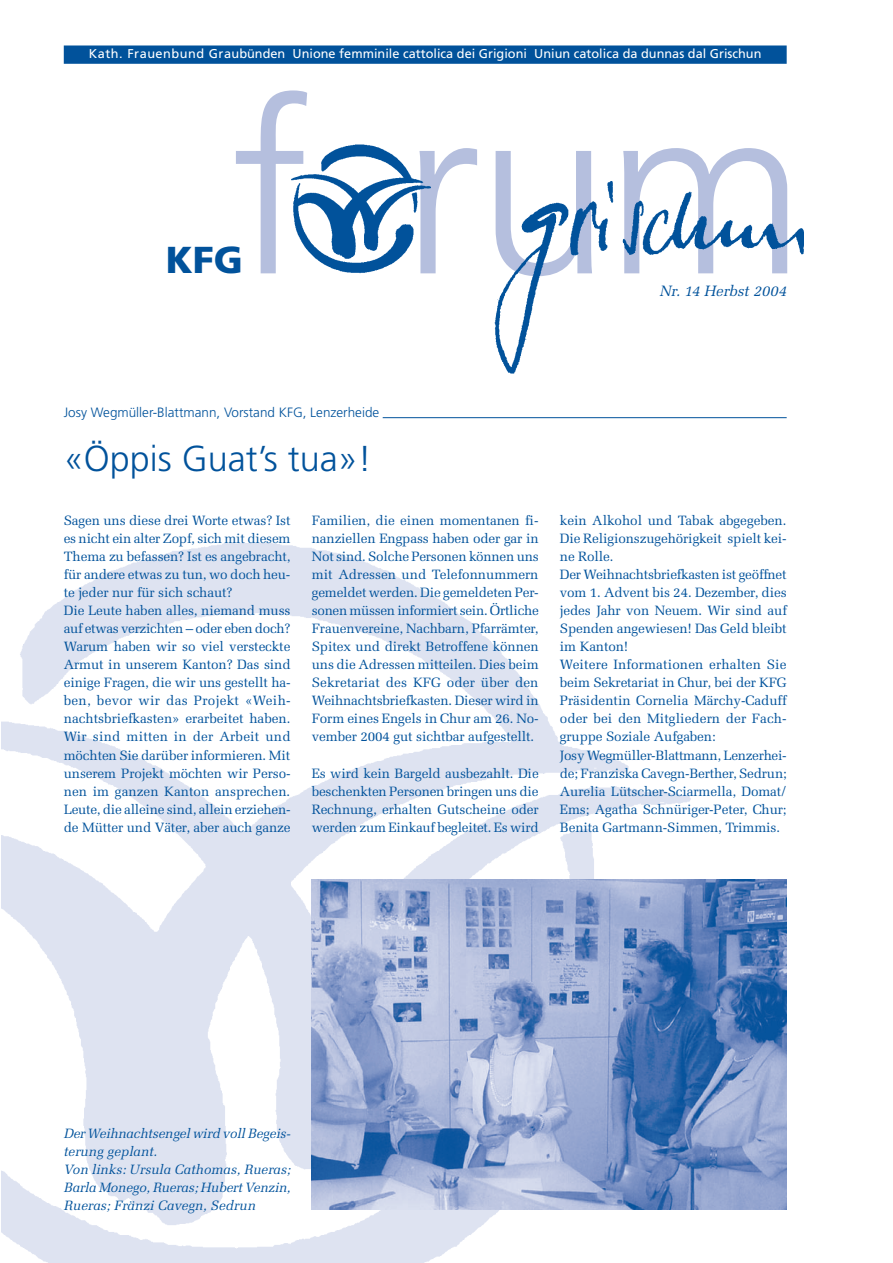
<style>
.page{position:relative;width:893px;height:1263px;background:#fff}
.page>*{position:absolute;margin:0;border:0;box-sizing:border-box;transform-origin:0 0}
.t1{font:300 240px "Frutiger";letter-spacing:-.02em;color:#b5bfde}
.t2{font:900 37.5px "Frutiger";color:#01529b}
.t3{font:300 36px "Frutiger";color:#01529b}
.t4{font:italic 15px "Melior";color:#01529b}
.t5{font:13.5px/18px "Melior";letter-spacing:-.01em;color:#01529b}
.t6{font:italic 13.5px/18px "Melior";color:#01529b}
.t7{font:300 13.5px "Frutiger";color:#01529b}
.t8{font:12.75px "Frutiger";color:#fff}
.s1{color:#fff}
</style>
<div class="page">
<img style="left:1px;top:543px;width:689px;height:720px">
<div style="left:65px;top:46px;width:721px;height:17px;background:#01529b"></div>
<div style="left:64px;top:45px;width:723px;height:19px;border:2px solid #01529b"></div>
<img style="left:494px;top:181px;width:310px;height:192px">
<img style="left:292px;top:144px;width:139px;height:130px">
<hr style="left:383px;top:417px;width:404px;height:1px;background:#01529b">
<img style="left:312px;top:879px;width:475px;height:330px">
<p class="t8" style="left:89px;top:46px;width:674px">Kath. Frauenbund Graubünden Unione femminile cattolica dei Grigioni Uniun catolica da dunnas dal Grischun</p>
<h1 class="t1" style="left:231px;top:55px;width:575px">f<span class="s1">o</span>rum</h1>
<h2 class="t2" style="left:166px;top:238px;width:79px">KFG</h2>
<p class="t4" style="left:659px;top:282px;width:129px">Nr. 14 Herbst 2004</p>
<p class="t7" style="left:64px;top:405px;width:317px">Josy Wegmüller-Blattmann, Vorstand KFG, Lenzerheide</p>
<h3 class="t3" style="left:64px;top:439px;width:310px">«Öppis Guat’s tua»!</h3>
<p class="t5" style="left:64px;top:512px;width:228px">Sagen uns diese drei Worte etwas? Ist es nicht ein alter Zopf, sich mit diesem Thema zu befassen? Ist es angebracht, für andere etwas zu tun, wo doch heu&shy;te jeder nur für sich schaut?<br>Die Leute haben alles, niemand muss auf etwas verzichten – oder eben doch?<br>Warum haben wir so viel versteckte Armut in unserem Kanton? Das sind einige Fragen, die wir uns gestellt ha&shy;ben, bevor wir das Projekt «Weih&shy;nachtsbriefkasten» erarbeitet haben.<br>Wir sind mitten in der Arbeit und möchten Sie darüber informieren. Mit unserem Projekt möchten wir Perso&shy;nen im ganzen Kanton ansprechen.<br>Leute, die alleine sind, allein erziehen&shy;de Mütter und Väter, aber auch ganze</p>
<p class="t5" style="left:312px;top:512px;width:228px;text-align:justify">Familien, die einen momentanen fi&shy;nanziellen Engpass haben oder gar in Not sind. Solche Personen können uns mit Adressen und Telefonnummern gemeldet werden. Die gemeldeten Per&shy;sonen müssen informiert sein. Örtliche Frauenvereine, Nachbarn, Pfarrämter, Spitex und direkt Betroffene können uns die Adressen mitteilen. Dies beim Sekretariat des KFG oder über den Weihnachtsbriefkasten. Dieser wird in Form eines Engels in Chur am 26. No&shy;vember 2004 gut sichtbar aufgestellt.</p>
<p class="t5" style="left:312px;top:764px;width:228px;text-align:justify">Es wird kein Bargeld ausbezahlt. Die beschenkten Personen bringen uns die Rechnung, erhalten Gutscheine oder werden zum Einkauf begleitet. Es wird</p>
<p class="t5" style="left:560px;top:512px;width:228px">kein Alkohol und Tabak abgegeben.<br>Die Religionszugehörigkeit spielt kei&shy;ne Rolle.<br>Der Weihnachtsbriefkasten ist geöffnet vom 1. Advent bis 24. Dezember, dies jedes Jahr von Neuem. Wir sind auf Spenden angewiesen! Das Geld bleibt im Kanton!<br>Weitere Informationen erhalten Sie beim Sekretariat in Chur, bei der KFG Präsidentin Cornelia Märchy-Caduff oder bei den Mitgliedern der Fach&shy;gruppe Soziale Aufgaben:<br>Josy Wegmüller-Blattmann, Lenzerhei&shy;de; Franziska Cavegn-Berther, Sedrun; Aurelia Lütscher-Sciarmella, Domat/ Ems; Agatha Schnüriger-Peter, Chur; Benita Gartmann-Simmen, Trimmis.</p>
<p class="t6" style="left:64px;top:1124px;width:228px">Der Weihnachtsengel wird voll Begeis&shy;terung geplant.<br>Von links: Ursula Cathomas, Rueras;<br>Barla Monego, Rueras; Hubert Venzin,<br>Rueras; Fränzi Cavegn, Sedrun</p>
</div>
